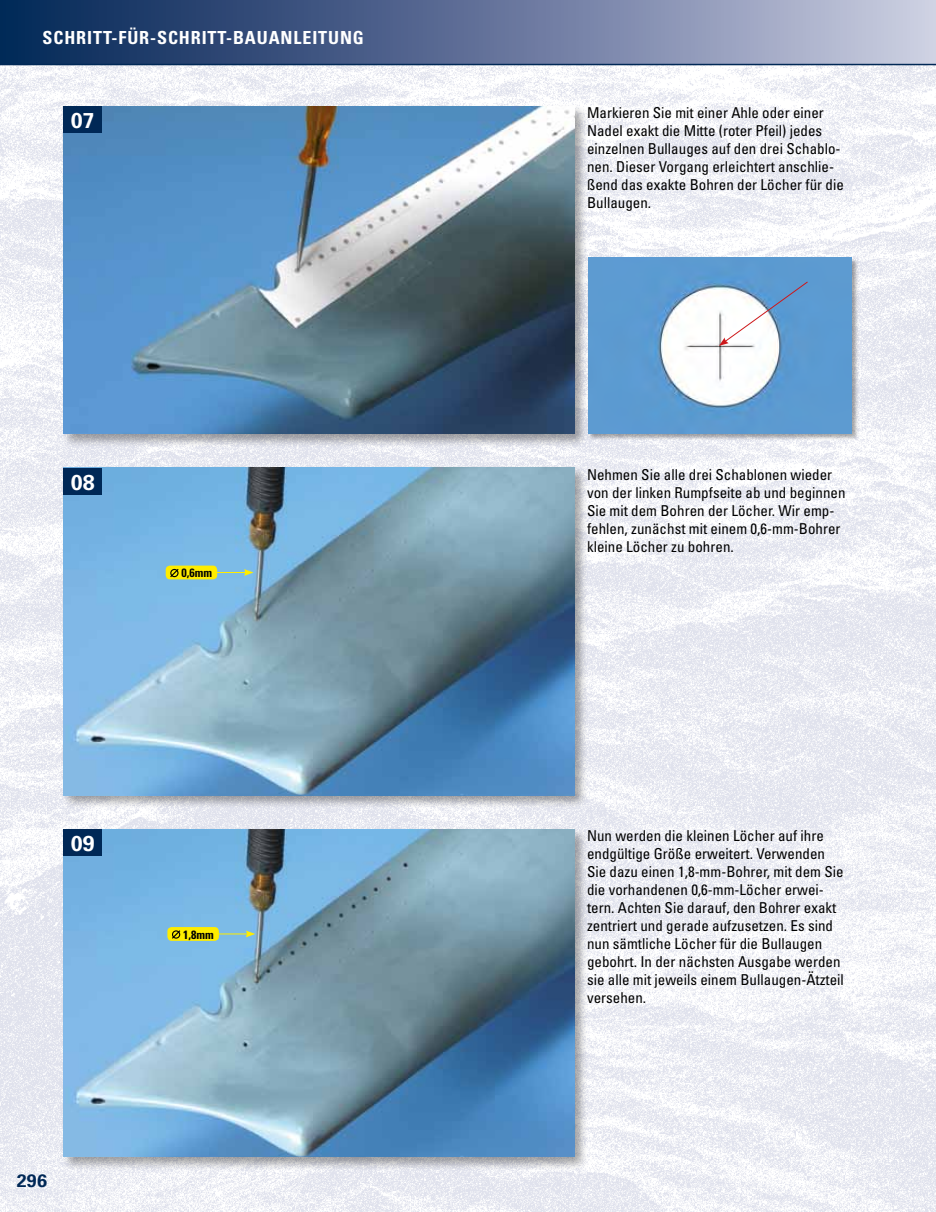
<style>
.page{position:relative;width:936px;height:1212px;background:#fff}
.page>*{position:absolute;margin:0;border:0;box-sizing:border-box;transform-origin:0 0}
.t1{font:700 21.6px "Univers";color:#fff}
.t2{font:700 condensed 18px "Univers";letter-spacing:.05em;color:#fff}
.t3{font:700 18px "Univers";color:#002856}
.t4{font:condensed 15px/18px "Univers";color:#000}
.t5{font:700 condensed 12px "Univers";color:#000}
</style>
<div class="page">
<img style="left:0;top:65px;width:935px;height:1147px">
<div style="left:0;top:0;width:935px;height:64px;background:linear-gradient(to right,#001f53,#c8c8e0)"></div>
<hr style="left:0;top:64px;width:935px;height:1px;background:#002856">
<div style="left:62px;top:104px;width:526px;height:344px;background:#000;opacity:.35"></div>
<img style="left:64px;top:106px;width:510px;height:328px">
<div style="left:64px;top:106px;width:38px;height:27px;background:#002856"></div>
<div style="left:62px;top:827px;width:526px;height:344px;background:#000;opacity:.35"></div>
<img style="left:64px;top:829px;width:510px;height:328px">
<div style="left:64px;top:829px;width:38px;height:27px;background:#002856"></div>
<div style="left:62px;top:465px;width:526px;height:344px;background:#000;opacity:.35"></div>
<img style="left:64px;top:468px;width:510px;height:327px">
<div style="left:64px;top:468px;width:38px;height:27px;background:#002856"></div>
<div style="left:587px;top:257px;width:272px;height:184px;background:#000;opacity:.35"></div>
<img style="left:588px;top:258px;width:263px;height:176px">
<svg style="left:719px;top:281px;width:89px;height:65px"></svg>
<div style="left:166px;top:566px;width:51px;height:13px;background:#ffed00;border-radius:4px"></div>
<svg style="left:170px;top:569px;width:9px;height:8px"></svg>
<div style="left:167px;top:927px;width:52px;height:14px;background:#ffed00;border-radius:4px"></div>
<svg style="left:172px;top:930px;width:8px;height:9px"></svg>
<hr style="left:216px;top:572px;width:30px;height:1px;background:#ffed00">
<svg style="left:244px;top:569px;width:9px;height:7px"></svg>
<hr style="left:218px;top:933px;width:30px;height:1px;background:#ffed00">
<svg style="left:246px;top:930px;width:9px;height:7px"></svg>
<p class="t2" style="left:43px;top:27px;width:323px">SCHRITT-FÜR-SCHRITT-BAUANLEITUNG</p>
<h1 class="t1" style="left:71px;top:108px;width:26px">07</h1>
<h1 class="t1" style="left:71px;top:469px;width:26px">08</h1>
<p class="t5" style="left:181px;top:566px;width:32px">0,6MM</p>
<h1 class="t1" style="left:71px;top:830px;width:26px">09</h1>
<p class="t5" style="left:183px;top:927px;width:32px">1,8MM</p>
<p class="t3" style="left:17px;top:1170px;width:32px">296</p>
<p class="t4" style="left:587px;top:104px;width:258px">Markieren Sie mit einer Ahle oder einer Nadel exakt die Mitte (roter Pfeil) jedes einzelnen Bullauges auf den drei Schablo&shy;nen. Dieser Vorgang erleichtert anschlie&shy;ßend das exakte Bohren der Löcher für die Bullaugen.</p>
<p class="t4" style="left:587px;top:465px;width:260px">Nehmen Sie alle drei Schablonen wieder von der linken Rumpfseite ab und beginnen Sie mit dem Bohren der Löcher. Wir emp&shy;fehlen, zunächst mit einem 0,6-mm-Bohrer kleine Löcher zu bohren.</p>
<p class="t4" style="left:587px;top:827px;width:258px">Nun werden die kleinen Löcher auf ihre endgültige Größe erweitert. Verwenden Sie dazu einen 1,8-mm-Bohrer, mit dem Sie die vorhandenen 0,6-mm-Löcher erwei&shy;tern. Achten Sie darauf, den Bohrer exakt zentriert und gerade aufzusetzen. Es sind nun sämtliche Löcher für die Bullaugen gebohrt. In der nächsten Ausgabe werden sie alle mit jeweils einem Bullaugen-Ätzteil versehen.</p>
</div>
